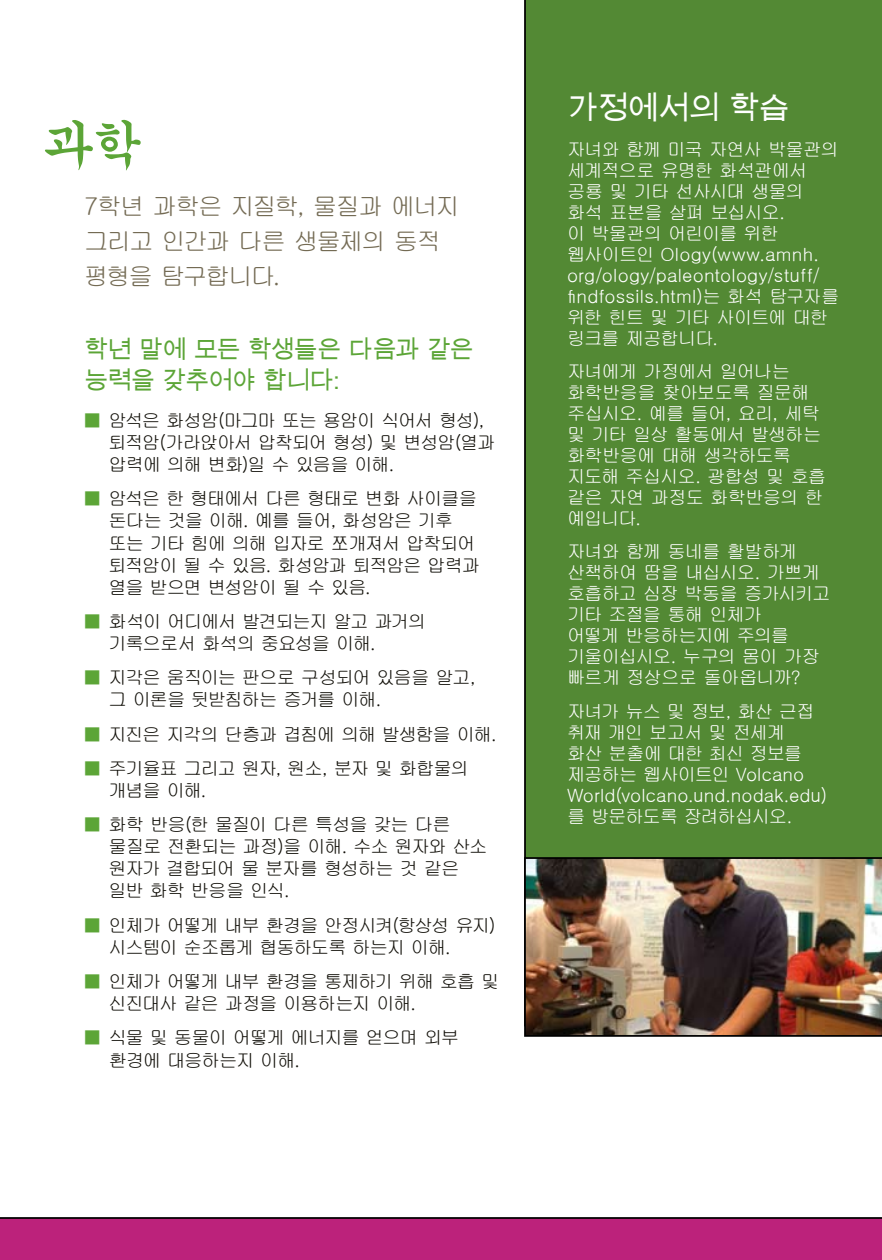
<style>
.page{position:relative;width:882px;height:1260px;background:#fff}
.page>*{position:absolute;margin:0;border:0;box-sizing:border-box;transform-origin:0 0}
.t1{font:52.5px "Gungsuh";color:#5ca537}
.t2{font:31.5px "Arial Unicode MS";letter-spacing:-.035em;color:#fff}
.t3{font:24.5px/35px "Gulim";letter-spacing:-.08em;color:#746b54}
.t4{font:24.5px/31.5px "Arial Unicode MS";letter-spacing:-.045em;color:#5ca537}
.t5{font:18.38px/22.1px "Gulim";letter-spacing:-.08em;color:#100e07}
.t6{font:18.38px/21px "Gulim";letter-spacing:-.055em;color:#fff}
.s1{color:#5ca537}
</style>
<div class="page">
<div style="left:524px;top:0;width:358px;height:857px;background:#538934"></div>
<div style="left:0;top:1217px;width:882px;height:43px;background:#bc227b"></div>
<img style="left:524px;top:857px;width:358px;height:180px">
<h1 class="t1" style="left:42px;top:119px;width:102px">과학</h1>
<h3 class="t3" style="left:84px;top:188px;width:378px">7학년 과학은 지질학, 물질과 에너지 그리고 인간과 다른 생물체의 동적 평형을 탐구합니다.</h3>
<h3 class="t4" style="left:84px;top:333px;width:392px">학년 말에 모든 학생들은 다음과 같은 능력을 갖추어야 합니다:</h3>
<p class="t5" style="left:109px;top:409px;width:388px;text-indent:-25px"><span class="s1">■</span> 암석은 화성암(마그마 또는 용암이 식어서 형성), 퇴적암(가라앉아서 압착되어 형성) 및 변성암(열과 압력에 의해 변화)일 수 있음을 이해.</p>
<p class="t5" style="left:109px;top:488px;width:373px;text-indent:-25px"><span class="s1">■</span> 암석은 한 형태에서 다른 형태로 변화 사이클을 돈다는 것을 이해. 예를 들어, 화성암은 기후 또는 기타 힘에 의해 입자로 쪼개져서 압착되어 퇴적암이 될 수 있음. 화성암과 퇴적암은 압력과 열을 받으면 변성암이 될 수 있음.</p>
<p class="t5" style="left:109px;top:610px;width:319px;text-indent:-25px"><span class="s1">■</span> 화석이 어디에서 발견되는지 알고 과거의 기록으로서 화석의 중요성을 이해.</p>
<p class="t5" style="left:109px;top:667px;width:369px;text-indent:-25px"><span class="s1">■</span> 지각은 움직이는 판으로 구성되어 있음을 알고, 그 이론을 뒷받침하는 증거를 이해.</p>
<p class="t5" style="left:84px;top:723px;width:414px"><span class="s1">■</span> 지진은 지각의 단층과 겹침에 의해 발생함을 이해.</p>
<p class="t5" style="left:109px;top:757px;width:362px;text-indent:-25px"><span class="s1">■</span> 주기율표 그리고 원자, 원소, 분자 및 화합물의 개념을 이해.</p>
<p class="t5" style="left:109px;top:814px;width:380px;text-indent:-25px"><span class="s1">■</span> 화학 반응(한 물질이 다른 특성을 갖는 다른 물질로 전환되는 과정)을 이해. 수소 원자와 산소 원자가 결합되어 물 분자를 형성하는 것 같은 일반 화학 반응을 인식.</p>
<p class="t5" style="left:109px;top:914px;width:388px;text-indent:-25px"><span class="s1">■</span> 인체가 어떻게 내부 환경을 안정시켜(항상성 유지) 시스템이 순조롭게 협동하도록 하는지 이해.</p>
<p class="t5" style="left:109px;top:971px;width:392px;text-indent:-25px"><span class="s1">■</span> 인체가 어떻게 내부 환경을 통제하기 위해 호흡 및 신진대사 같은 과정을 이용하는지 이해.</p>
<p class="t5" style="left:109px;top:1027px;width:352px;text-indent:-25px"><span class="s1">■</span> 식물 및 동물이 어떻게 에너지를 얻으며 외부 환경에 대응하는지 이해.</p>
<h2 class="t2" style="left:567px;top:85px;width:225px">가정에서의 학습</h2>
<p class="t6" style="left:567px;top:139px;width:274px">자녀와 함께 미국 자연사 박물관의 세계적으로 유명한 화석관에서 공룡 및 기타 선사시대 생물의 화석 표본을 살펴 보십시오.<br>이 박물관의 어린이를 위한 웹사이트인 Ology(www.amnh. org/ology/paleontology/stuff/ findfossils.html)는 화석 탐구자를 위한 힌트 및 기타 사이트에 대한 링크를 제공합니다.</p>
<p class="t6" style="left:567px;top:361px;width:261px">자녀에게 가정에서 일어나는 화학반응을 찾아보도록 질문해 주십시오. 예를 들어, 요리, 세탁 및 기타 일상 활동에서 발생하는 화학반응에 대해 생각하도록 지도해 주십시오. 광합성 및 호흡 같은 자연 과정도 화학반응의 한 예입니다.</p>
<p class="t6" style="left:567px;top:541px;width:265px">자녀와 함께 동네를 활발하게 산책하여 땀을 내십시오. 가쁘게 호흡하고 심장 박동을 증가시키고 기타 조절을 통해 인체가<br>어떻게 반응하는지에 주의를 기울이십시오. 누구의 몸이 가장 빠르게 정상으로 돌아옵니까?</p>
<p class="t6" style="left:567px;top:701px;width:262px">자녀가 뉴스 및 정보, 화산 근접 취재 개인 보고서 및 전세계<br>화산 분출에 대한 최신 정보를 제공하는 웹사이트인 Volcano<br>World(volcano.und.nodak.edu) 를 방문하도록 장려하십시오.</p>
</div>
